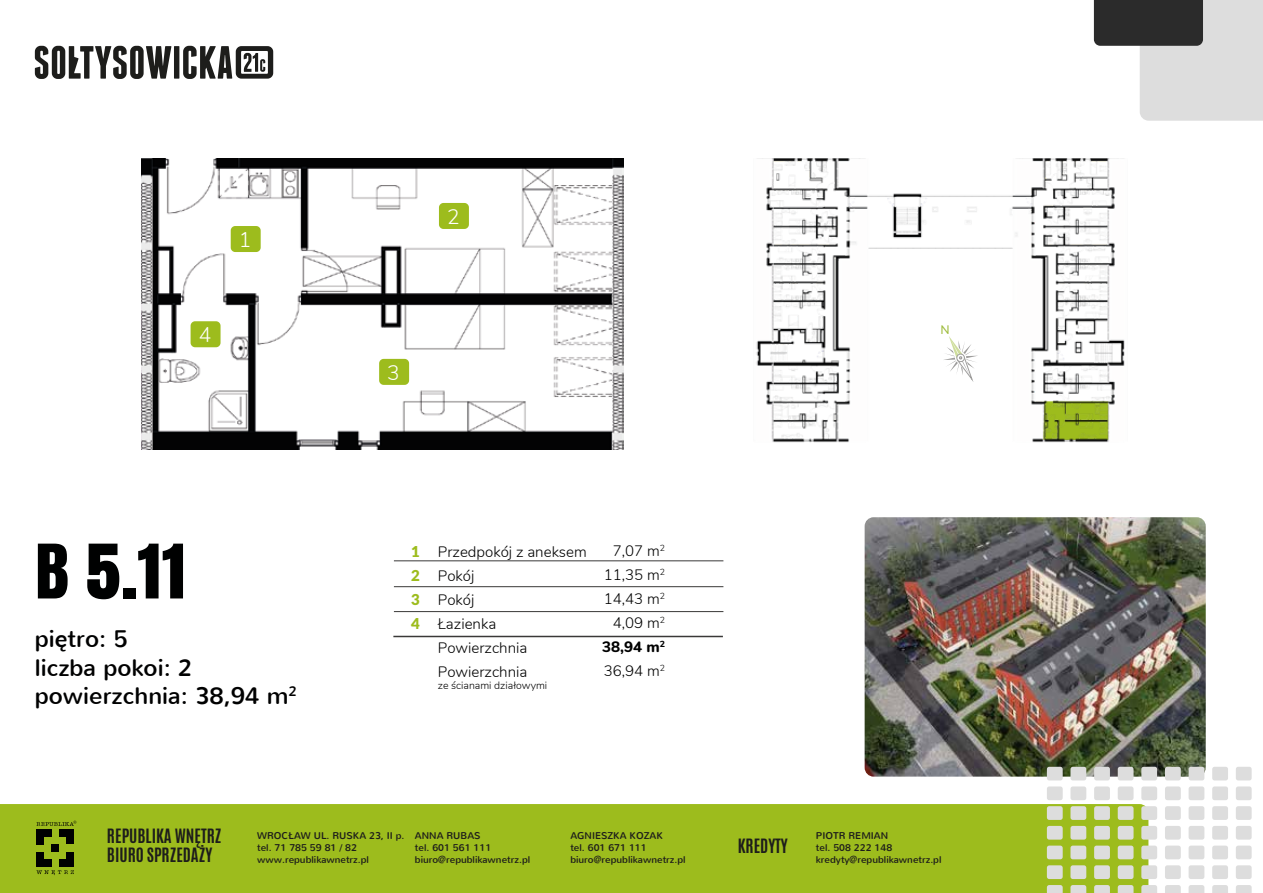
<style>
.page{position:relative;width:1263px;height:893px;background:#fff}
.page>*{position:absolute;margin:0;border:0;box-sizing:border-box;transform-origin:0 0}
.t1{font:70.5px "Anton";color:#000101}
.t2{font:23.85px/28.7px "Nunito";color:#000101}
.t3{font:300 20.85px "Nunito";color:#fff}
.t4{font:700 16.5px/19.8px "Antonio";color:#1d1d1b}
.t5{font:300 15px/24px "Nunito";color:#000101}
.t6{font:900 15px/24px "Lato";color:#9dbc1d;text-align:justify}
.t7{font:12.15px "Lato";color:#9dbb3a}
.t8{font:300 10.5px "Nunito";color:#000101}
.t9{font:9.75px/11.7px "Nunito";color:#1d1d1b}
.s1{font-weight:700;font-style:italic}
.s2{font-weight:800}
</style>
<div class="page">
<img style="left:141px;top:159px;width:482px;height:291px">
<img style="left:756px;top:158px;width:369px;height:368px">
<img style="left:865px;top:517px;width:341px;height:260px">
<svg style="left:1094px;top:0;width:169px;height:121px"></svg>
<div style="left:0;top:804px;width:1148px;height:89px;background:#9dbc1d"></div>
<svg style="left:36px;top:870px;width:38px;height:5px"></svg>
<div style="left:37px;top:829px;width:7px;height:7px;background:#000101"></div>
<div style="left:44px;top:829px;width:7px;height:7px;background:#000101"></div>
<div style="left:59px;top:829px;width:7px;height:7px;background:#000101"></div>
<div style="left:67px;top:829px;width:7px;height:7px;background:#000101"></div>
<div style="left:67px;top:837px;width:7px;height:7px;background:#000101"></div>
<div style="left:37px;top:837px;width:7px;height:7px;background:#000101"></div>
<div style="left:52px;top:845px;width:7px;height:7px;background:#000101"></div>
<div style="left:37px;top:860px;width:7px;height:7px;background:#000101"></div>
<div style="left:44px;top:860px;width:7px;height:7px;background:#000101"></div>
<div style="left:37px;top:852px;width:7px;height:7px;background:#000101"></div>
<div style="left:59px;top:860px;width:7px;height:7px;background:#000101"></div>
<div style="left:67px;top:860px;width:7px;height:7px;background:#000101"></div>
<div style="left:67px;top:852px;width:7px;height:7px;background:#000101"></div>
<svg style="left:36px;top:821px;width:40px;height:5px"></svg>
<svg style="left:943px;top:333px;width:35px;height:50px"></svg>
<hr style="left:394px;top:586px;width:329px;height:1px;background:#3a3938">
<hr style="left:394px;top:611px;width:329px;height:1px;background:#3a3938">
<hr style="left:394px;top:561px;width:329px;height:1px;background:#3a3938">
<hr style="left:393px;top:636px;width:330px;height:1px;background:#3a3938">
<svg style="left:35px;top:46px;width:136px;height:33px"></svg>
<div style="left:174px;top:46px;width:5px;height:33px;background:#1d1d1b"></div>
<svg style="left:183px;top:46px;width:90px;height:33px"></svg>
<svg style="left:1047px;top:767px;width:16px;height:13px"></svg>
<svg style="left:1070px;top:767px;width:16px;height:13px"></svg>
<svg style="left:1094px;top:767px;width:16px;height:13px"></svg>
<svg style="left:1118px;top:767px;width:15px;height:13px"></svg>
<svg style="left:1141px;top:767px;width:16px;height:13px"></svg>
<svg style="left:1165px;top:767px;width:16px;height:13px"></svg>
<svg style="left:1188px;top:767px;width:16px;height:13px"></svg>
<svg style="left:1212px;top:767px;width:16px;height:13px"></svg>
<svg style="left:1236px;top:767px;width:16px;height:13px"></svg>
<svg style="left:1047px;top:786px;width:16px;height:14px"></svg>
<svg style="left:1070px;top:786px;width:16px;height:14px"></svg>
<svg style="left:1094px;top:786px;width:16px;height:14px"></svg>
<svg style="left:1118px;top:786px;width:15px;height:14px"></svg>
<svg style="left:1141px;top:786px;width:16px;height:14px"></svg>
<svg style="left:1165px;top:786px;width:16px;height:14px"></svg>
<svg style="left:1188px;top:786px;width:16px;height:14px"></svg>
<svg style="left:1212px;top:786px;width:16px;height:14px"></svg>
<svg style="left:1236px;top:786px;width:16px;height:14px"></svg>
<svg style="left:1047px;top:806px;width:16px;height:14px"></svg>
<svg style="left:1070px;top:806px;width:16px;height:14px"></svg>
<svg style="left:1094px;top:806px;width:16px;height:14px"></svg>
<svg style="left:1118px;top:806px;width:15px;height:14px"></svg>
<svg style="left:1141px;top:806px;width:16px;height:14px"></svg>
<svg style="left:1165px;top:806px;width:16px;height:14px"></svg>
<svg style="left:1188px;top:806px;width:16px;height:14px"></svg>
<svg style="left:1212px;top:806px;width:16px;height:14px"></svg>
<svg style="left:1236px;top:806px;width:16px;height:14px"></svg>
<svg style="left:1047px;top:826px;width:16px;height:14px"></svg>
<svg style="left:1070px;top:826px;width:16px;height:14px"></svg>
<svg style="left:1094px;top:826px;width:16px;height:14px"></svg>
<svg style="left:1118px;top:826px;width:15px;height:14px"></svg>
<svg style="left:1141px;top:826px;width:16px;height:14px"></svg>
<svg style="left:1165px;top:826px;width:16px;height:14px"></svg>
<svg style="left:1188px;top:826px;width:16px;height:14px"></svg>
<svg style="left:1212px;top:826px;width:16px;height:14px"></svg>
<svg style="left:1236px;top:826px;width:16px;height:14px"></svg>
<svg style="left:1047px;top:846px;width:16px;height:13px"></svg>
<svg style="left:1070px;top:846px;width:16px;height:13px"></svg>
<svg style="left:1094px;top:846px;width:16px;height:13px"></svg>
<svg style="left:1118px;top:846px;width:15px;height:13px"></svg>
<svg style="left:1141px;top:846px;width:16px;height:13px"></svg>
<svg style="left:1165px;top:846px;width:16px;height:13px"></svg>
<svg style="left:1188px;top:846px;width:16px;height:13px"></svg>
<svg style="left:1212px;top:846px;width:16px;height:13px"></svg>
<svg style="left:1236px;top:846px;width:16px;height:13px"></svg>
<svg style="left:1047px;top:865px;width:16px;height:14px"></svg>
<svg style="left:1070px;top:865px;width:16px;height:14px"></svg>
<svg style="left:1094px;top:865px;width:16px;height:14px"></svg>
<svg style="left:1118px;top:865px;width:15px;height:14px"></svg>
<svg style="left:1141px;top:865px;width:16px;height:14px"></svg>
<svg style="left:1165px;top:865px;width:16px;height:14px"></svg>
<svg style="left:1188px;top:865px;width:16px;height:14px"></svg>
<svg style="left:1212px;top:865px;width:16px;height:14px"></svg>
<svg style="left:1236px;top:865px;width:16px;height:14px"></svg>
<svg style="left:1047px;top:885px;width:16px;height:8px"></svg>
<svg style="left:1070px;top:885px;width:16px;height:8px"></svg>
<svg style="left:1094px;top:885px;width:16px;height:8px"></svg>
<svg style="left:1118px;top:885px;width:15px;height:8px"></svg>
<svg style="left:1141px;top:885px;width:16px;height:8px"></svg>
<svg style="left:1165px;top:885px;width:16px;height:8px"></svg>
<svg style="left:1188px;top:885px;width:16px;height:8px"></svg>
<svg style="left:1212px;top:885px;width:16px;height:8px"></svg>
<svg style="left:1236px;top:885px;width:16px;height:8px"></svg>
<svg style="left:231px;top:226px;width:30px;height:26px"></svg>
<svg style="left:439px;top:203px;width:30px;height:26px"></svg>
<svg style="left:379px;top:359px;width:30px;height:26px"></svg>
<svg style="left:191px;top:321px;width:30px;height:26px"></svg>
<h3 class="t3" style="left:239px;top:224px;width:14px">1</h3>
<h3 class="t3" style="left:199px;top:320px;width:14px">4</h3>
<h1 class="t1" style="left:35px;top:516px;width:153px">B 5.11</h1>
<h2 class="t2" style="left:35px;top:625px;width:264px">pi<span class="s1">ę</span>tro: 5<br>liczba pokoi: 2 powierzchnia: 38,94 m<sup>2</sup></h2>
<h3 class="t3" style="left:447px;top:201px;width:14px">2</h3>
<h3 class="t3" style="left:387px;top:357px;width:14px">3</h3>
<h3 class="t6" style="left:411px;top:539px;width:10px">1<br>2<br>3<br>4</h3>
<h3 class="t5" style="left:602px;top:538px;width:64px;text-align:right">7,07 m<sup>2<br></sup>11,35 m<sup>2<br></sup>14,43 m<sup>2<br></sup>4,09 m<sup>2<br></sup><span class="s2">38,94 m</span><sup>2<br></sup>36,94 m<sup>2</sup></h3>
<h3 class="t5" style="left:438px;top:539px;width:150px">Przedpokój z aneksem<br>Pokój<br>Pokój<br>Łazienka<br>Powierzchnia<br>Powierzchnia</h3>
<p class="t8" style="left:438px;top:678px;width:111px">ze ścianami działowymi</p>
<p class="t7" style="left:940px;top:321px;width:11px">N</p>
<h3 class="t4" style="left:107px;top:826px;width:116px">REPUBLIKA WNĘTRZ<br>BIURO SPRZEDAŻY</h3>
<p class="t9" style="left:257px;top:830px;width:149px">WROCŁAW UL. RUSKA 23, II p. tel. 71 785 59 81 / 82 www.republikawnetrz.pl</p>
<p class="t9" style="left:570px;top:830px;width:117px">AGNIESZKA KOZAK<br>tel. 601 671 111 biuro@republikawnetrz.pl</p>
<p class="t9" style="left:415px;top:830px;width:117px">ANNA RUBAS<br>tel. 601 561 111 biuro@republikawnetrz.pl</p>
<p class="t9" style="left:816px;top:830px;width:127px">PIOTR REMIAN<br>tel. 508 222 148 kredyty@republikawnetrz.pl</p>
<h3 class="t4" style="left:738px;top:836px;width:52px">KREDYTY</h3>
</div>
